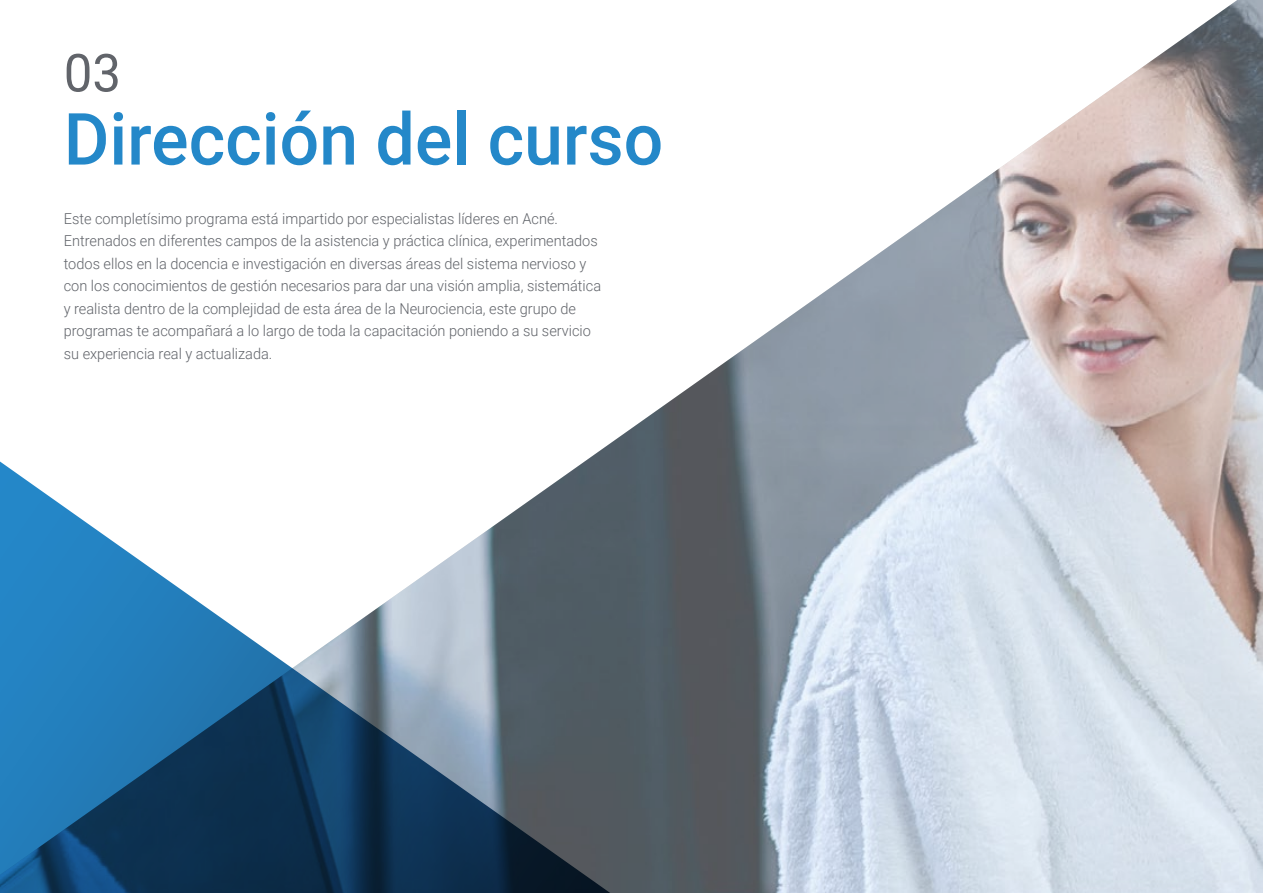
<style>
.page{position:relative;width:1263px;height:893px;background:#fff}
.page>*{position:absolute;margin:0;border:0;box-sizing:border-box;transform-origin:0 0}
.t1{font:500 72px "Roboto";color:#2488c9}
.t2{font:52.5px "Roboto";color:#61646a}
.t3{font:300 15px/22.5px "Roboto";color:#61646a}
</style>
<div class="page">
<img style="left:606px;top:0;width:657px;height:893px">
<svg style="left:0;top:446px;width:640px;height:447px"></svg>
<h2 class="t2" style="left:64px;top:36px;width:59px">03</h2>
<h1 class="t1" style="left:64px;top:89px;width:601px">Dirección del curso</h1>
<p class="t3" style="left:64px;top:207px;width:539px">Este completísimo programa está impartido por especialistas líderes en Acné.<br>Entrenados en diferentes campos de la asistencia y práctica clínica, experimentados todos ellos en la docencia e investigación en diversas áreas del sistema nervioso y con los conocimientos de gestión necesarios para dar una visión amplia, sistemática y realista dentro de la complejidad de esta área de la Neurociencia, este grupo de programas te acompañará a lo largo de toda la capacitación poniendo a su servicio su experiencia real y actualizada.</p>
</div>
